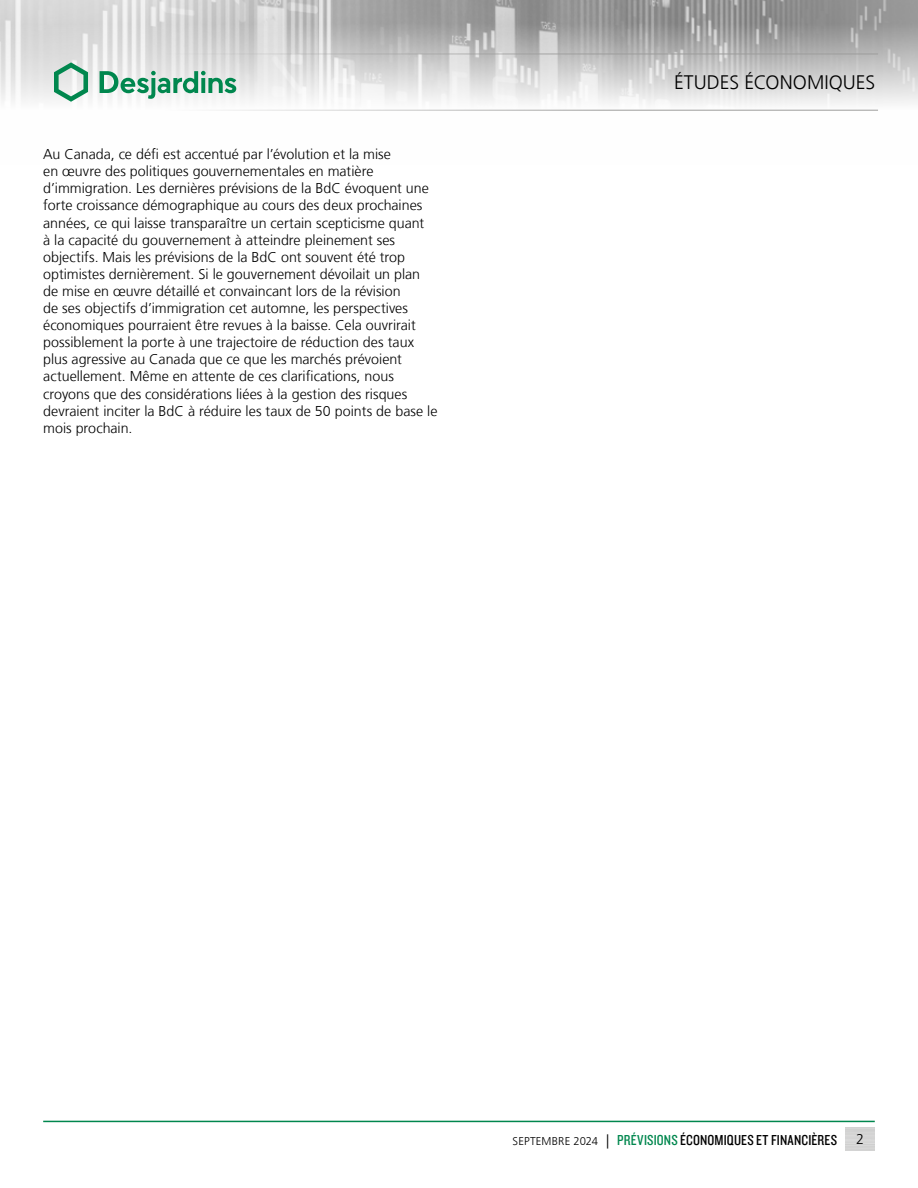
<style>
.page{position:relative;width:918px;height:1188px;background:#fff}
.page>*{position:absolute;margin:0;border:0;box-sizing:border-box;transform-origin:0 0}
.t1{font:300 19.5px "Frutiger LT";color:#000}
.t2{font:15px "Knockout 29 Junior Ltweight";letter-spacing:.01em;color:#000}
.t3{font:300 14.25px/17.1px "Frutiger LT";color:#000}
.s1{font-family:"Frutiger LT";font-weight:300;font-size:11.25px}
.s2{font-family:"Frutiger LT";font-weight:300;font-size:14.25px}
.s3{color:#00874e}
</style>
<div class="page">
<img style="left:0;top:0;width:918px;height:110px">
<hr style="left:0;top:54px;width:878px;height:1px;background:#9d9d9c">
<hr style="left:0;top:110px;width:878px;height:1px;background:#9d9d9c">
<svg style="left:54px;top:62px;width:34px;height:40px"></svg>
<svg style="left:100px;top:71px;width:136px;height:28px"></svg>
<hr style="left:43px;top:1121px;width:832px;height:1px;background:#00874e">
<p class="t3" style="left:43px;top:146px;width:396px">Au Canada, ce défi est accentué par l’évolution et la mise<br>en œuvre des politiques gouvernementales en matière d’immigration. Les dernières prévisions de la BdC évoquent une forte croissance démographique au cours des deux prochaines années, ce qui laisse transparaître un certain scepticisme quant<br>à la capacité du gouvernement à atteindre pleinement ses objectifs. Mais les prévisions de la BdC ont souvent été trop optimistes dernièrement. Si le gouvernement dévoilait un plan de mise en œuvre détaillé et convaincant lors de la révision<br>de ses objectifs d’immigration cet automne, les perspectives économiques pourraient être revues à la baisse. Cela ouvrirait possiblement la porte à une trajectoire de réduction des taux plus agressive au Canada que ce que les marchés prévoient actuellement. Même en attente de ces clarifications, nous croyons que des considérations liées à la gestion des risques devraient inciter la BdC à réduire les taux de 50 points de base le mois prochain.</p>
<h1 class="t1" style="left:674px;top:72px;width:203px">ÉTUDES ÉCONOMIQUES</h1>
<p class="t2" style="left:513px;top:1130px;width:326px"><span class="s1">SEPTEMBRE 2024</span> <span class="s2">|</span> <span class="s3">PRÉVISIONS</span> ÉCONOMIQUES ET FINANCIÈRES</p>
<p class="t3" style="left:856px;top:1131px;width:9px">2</p>
</div>
